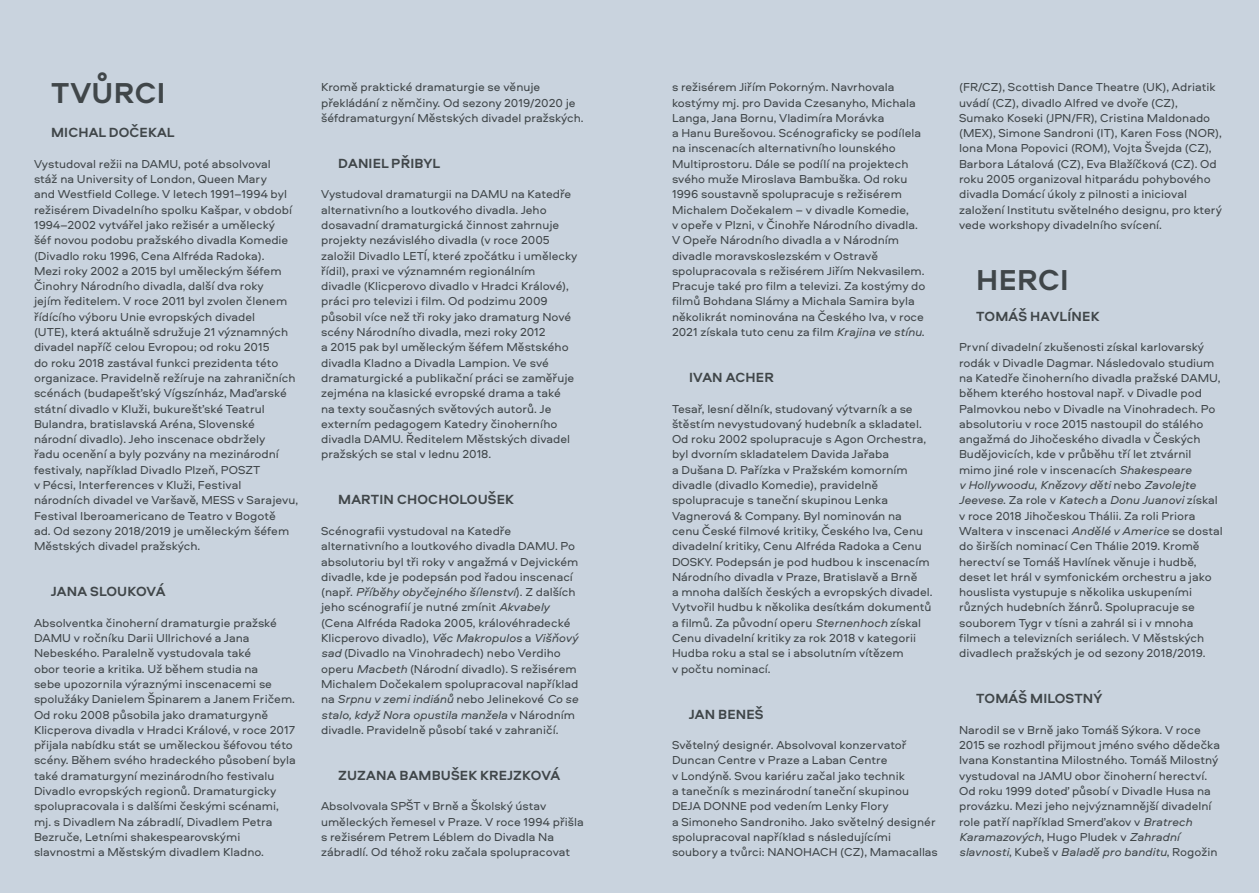
<style>
.page{position:relative;width:1259px;height:893px;background:#c9d3de}
.page>*{position:absolute;margin:0;border:0;box-sizing:border-box;transform-origin:0 0}
.t1{font:700 30px "Aeroport";letter-spacing:.01em;color:#404649}
.t2{font:700 13.8px "Aeroport";letter-spacing:.01em;color:#404649}
.t3{font:12px/15.3px "Aeroport";color:#404649}
.s1{font-style:italic}
</style>
<div class="page">
<h1 class="t1" style="left:51px;top:72px;width:116px">TVŮRCI</h1>
<p class="t2" style="left:51px;top:122px;width:125px">MICHAL DOČEKAL</p>
<p class="t3" style="left:34px;top:155px;width:266px">Vystudoval režii na DAMU, poté absolvoval<br>stáž na University of London, Queen Mary<br>and Westfield College. V letech 1991–1994 byl režisérem Divadelního spolku Kašpar, v období 1994–2002 vytvářel jako režisér a umělecký<br>šéf novou podobu pražského divadla Komedie (Divadlo roku 1996, Cena Alfréda Radoka).<br>Mezi roky 2002 a 2015 byl uměleckým šéfem Činohry Národního divadla, další dva roky<br>jejím ředitelem. V roce 2011 byl zvolen členem řídícího výboru Unie evropských divadel<br>(UTE), která aktuálně sdružuje 21 významných divadel napříč celou Evropou; od roku 2015<br>do roku 2018 zastával funkci prezidenta této organizace. Pravidelně režíruje na zahraničních scénách (budapešťský Vígszínház, Maďarské státní divadlo v Kluži, bukurešťské Teatrul Bulandra, bratislavská Aréna, Slovenské národní divadlo). Jeho inscenace obdržely<br>řadu ocenění a byly pozvány na mezinárodní festivaly, například Divadlo Plzeň, POSZT<br>v Pécsi, Interferences v Kluži, Festival národních divadel ve Varšavě, MESS v Sarajevu, Festival Iberoamericano de Teatro v Bogotě<br>ad. Od sezony 2018/2019 je uměleckým šéfem Městských divadel pražských.</p>
<p class="t2" style="left:51px;top:581px;width:116px">JANA SLOUKOVÁ</p>
<p class="t3" style="left:34px;top:614px;width:263px">Absolventka činoherní dramaturgie pražské DAMU v ročníku Darii Ullrichové a Jana Nebeského. Paralelně vystudovala také<br>obor teorie a kritika. Už během studia na<br>sebe upozornila výraznými inscenacemi se spolužáky Danielem Špinarem a Janem Fričem.<br>Od roku 2008 působila jako dramaturgyně Klicperova divadla v Hradci Králové, v roce 2017 přijala nabídku stát se uměleckou šéfovou této scény. Během svého hradeckého působení byla také dramaturgyní mezinárodního festivalu Divadlo evropských regionů. Dramaturgicky spolupracovala i s dalšími českými scénami, mj. s Divadlem Na zábradlí, Divadlem Petra Bezruče, Letními shakespearovskými slavnostmi a Městským divadlem Kladno.</p>
<p class="t3" style="left:321px;top:79px;width:264px">Kromě praktické dramaturgie se věnuje překládání z němčiny. Od sezony 2019/2020 je šéfdramaturgyní Městských divadel pražských.</p>
<p class="t2" style="left:338px;top:153px;width:104px">DANIEL PŘIBYL</p>
<p class="t3" style="left:321px;top:186px;width:258px">Vystudoval dramaturgii na DAMU na Katedře alternativního a loutkového divadla. Jeho dosavadní dramaturgická činnost zahrnuje projekty nezávislého divadla (v roce 2005 založil Divadlo LETÍ, které zpočátku i umělecky řídil), praxi ve významném regionálním divadle (Klicperovo divadlo v Hradci Králové), práci pro televizi i film. Od podzimu 2009 působil více než tři roky jako dramaturg Nové scény Národního divadla, mezi roky 2012<br>a 2015 pak byl uměleckým šéfem Městského divadla Kladno a Divadla Lampion. Ve své dramaturgické a publikační práci se zaměřuje zejména na klasické evropské drama a také na texty současných světových autorů. Je externím pedagogem Katedry činoherního divadla DAMU. Ředitelem Městských divadel pražských se stal v lednu 2018.</p>
<p class="t2" style="left:338px;top:490px;width:177px">MARTIN CHOCHOLOUŠEK</p>
<p class="t3" style="left:321px;top:523px;width:259px">Scénografii vystudoval na Katedře alternativního a loutkového divadla DAMU. Po absolutoriu byl tři roky v angažmá v Dejvickém divadle, kde je podepsán pod řadou inscenací (např. <span class="s1">Příběhy obyčejného šílenství</span>). Z dalších jeho scénografií je nutné zmínit <span class="s1">Akvabely </span>(Cena Alfréda Radoka 2005, královéhradecké Klicperovo divadlo), <span class="s1">Věc Makropulos</span> a <span class="s1">Višňový sad</span> (Divadlo na Vinohradech) nebo Verdiho operu <span class="s1">Macbeth</span> (Národní divadlo). S režisérem Michalem Dočekalem spolupracoval například na <span class="s1">Srpnu v zemi indiánů</span> nebo Jelinekové <span class="s1">Co se stalo, když Nora opustila manžela</span> v Národním divadle. Pravidelně působí také v zahraničí.</p>
<p class="t2" style="left:338px;top:765px;width:224px">ZUZANA BAMBUŠEK KREJZKOVÁ</p>
<p class="t3" style="left:321px;top:798px;width:264px">Absolvovala SPŠT v Brně a Školský ústav uměleckých řemesel v Praze. V roce 1994 přišla s režisérem Petrem Léblem do Divadla Na zábradlí. Od téhož roku začala spolupracovat</p>
<p class="t3" style="left:672px;top:79px;width:255px">s režisérem Jiřím Pokorným. Navrhovala kostýmy mj. pro Davida Czesanyho, Michala Langa, Jana Bornu, Vladimíra Morávka<br>a Hanu Burešovou. Scénograficky se podílela na inscenacích alternativního lounského Multiprostoru. Dále se podílí na projektech svého muže Miroslava Bambuška. Od roku 1996 soustavně spolupracuje s režisérem Michalem Dočekalem – v divadle Komedie,<br>v opeře v Plzni, v Činohře Národního divadla.<br>V Opeře Národního divadla a v Národním divadle moravskoslezském v Ostravě spolupracovala s režisérem Jiřím Nekvasilem.<br>Pracuje také pro film a televizi. Za kostýmy do filmů Bohdana Slámy a Michala Samira byla několikrát nominována na Českého lva, v roce 2021 získala tuto cenu za film <span class="s1">Krajina ve stínu</span>.</p>
<p class="t2" style="left:689px;top:367px;width:86px">IVAN ACHER</p>
<p class="t3" style="left:672px;top:400px;width:262px">Tesař, lesní dělník, studovaný výtvarník a se štěstím nevystudovaný hudebník a skladatel.<br>Od roku 2002 spolupracuje s Agon Orchestra, byl dvorním skladatelem Davida Jařaba<br>a Dušana D. Pařízka v Pražském komorním divadle (divadlo Komedie), pravidelně spolupracuje s taneční skupinou Lenka Vagnerová &amp; Company. Byl nominován na<br>cenu České filmové kritiky, Českého lva, Cenu divadelní kritiky, Cenu Alfréda Radoka a Cenu DOSKY. Podepsán je pod hudbou k inscenacím Národního divadla v Praze, Bratislavě a Brně<br>a mnoha dalších českých a evropských divadel.<br>Vytvořil hudbu k několika desítkám dokumentů a filmů. Za původní operu <span class="s1">Sternenhoch</span> získal Cenu divadelní kritiky za rok 2018 v kategorii Hudba roku a stal se i absolutním vítězem<br>v počtu nominací.</p>
<p class="t2" style="left:689px;top:704px;width:76px">JAN BENEŠ</p>
<p class="t3" style="left:672px;top:737px;width:267px">Světelný designér. Absolvoval konzervatoř Duncan Centre v Praze a Laban Centre<br>v Londýně. Svou kariéru začal jako technik<br>a tanečník s mezinárodní taneční skupinou DEJA DONNE pod vedením Lenky Flory<br>a Simoneho Sandroniho. Jako světelný designér spolupracoval například s následujícími soubory a tvůrci: NANOHACH (CZ), Mamacallas</p>
<p class="t3" style="left:959px;top:79px;width:265px">(FR/CZ), Scottish Dance Theatre (UK), Adriatik uvádí (CZ), divadlo Alfred ve dvoře (CZ), Sumako Koseki (JPN/FR), Cristina Maldonado (MEX), Simone Sandroni (IT), Karen Foss (NOR), Iona Mona Popovici (ROM), Vojta Švejda (CZ), Barbora Látalová (CZ), Eva Blažíčková (CZ). Od roku 2005 organizoval hitparádu pohybového divadla Domácí úkoly z pilnosti a inicioval založení Institutu světelného designu, pro který vede workshopy divadelního svícení.</p>
<h1 class="t1" style="left:976px;top:258px;width:94px">HERCI</h1>
<p class="t2" style="left:976px;top:306px;width:125px">TOMÁŠ HAVLÍNEK</p>
<p class="t3" style="left:959px;top:339px;width:265px">První divadelní zkušenosti získal karlovarský rodák v Divadle Dagmar. Následovalo studium na Katedře činoherního divadla pražské DAMU, během kterého hostoval např. v Divadle pod Palmovkou nebo v Divadle na Vinohradech. Po absolutoriu v roce 2015 nastoupil do stálého angažmá do Jihočeského divadla v Českých Budějovicích, kde v průběhu tří let ztvárnil mimo jiné role v inscenacích <span class="s1">Shakespeare<br>v Hollywoodu</span>, <span class="s1">Knězovy děti</span> nebo <span class="s1">Zavolejte Jeevese</span>. Za role v <span class="s1">Katech</span> a <span class="s1">Donu Juanovi</span> získal v roce 2018 Jihočeskou Thálii. Za roli Priora Waltera v inscenaci <span class="s1">Andělé v Americe</span> se dostal do širších nominací Cen Thálie 2019. Kromě herectví se Tomáš Havlínek věnuje i hudbě, deset let hrál v symfonickém orchestru a jako houslista vystupuje s několika uskupeními různých hudebních žánrů. Spolupracuje se souborem Tygr v tísni a zahrál si i v mnoha filmech a televizních seriálech. V Městských divadlech pražských je od sezony 2018/2019.</p>
<p class="t2" style="left:976px;top:689px;width:128px">TOMÁŠ MILOSTNÝ</p>
<p class="t3" style="left:959px;top:722px;width:262px">Narodil se v Brně jako Tomáš Sýkora. V roce 2015 se rozhodl přijmout jméno svého dědečka Ivana Konstantina Milostného. Tomáš Milostný vystudoval na JAMU obor činoherní herectví.<br>Od roku 1999 doteď působí v Divadle Husa na provázku. Mezi jeho nejvýznamnější divadelní role patří například Smerďakov v <span class="s1">Bratrech Karamazových</span>, Hugo Pludek v <span class="s1">Zahradní slavnosti</span>, Kubeš v <span class="s1">Baladě pro banditu</span>, Rogožin</p>
</div>
